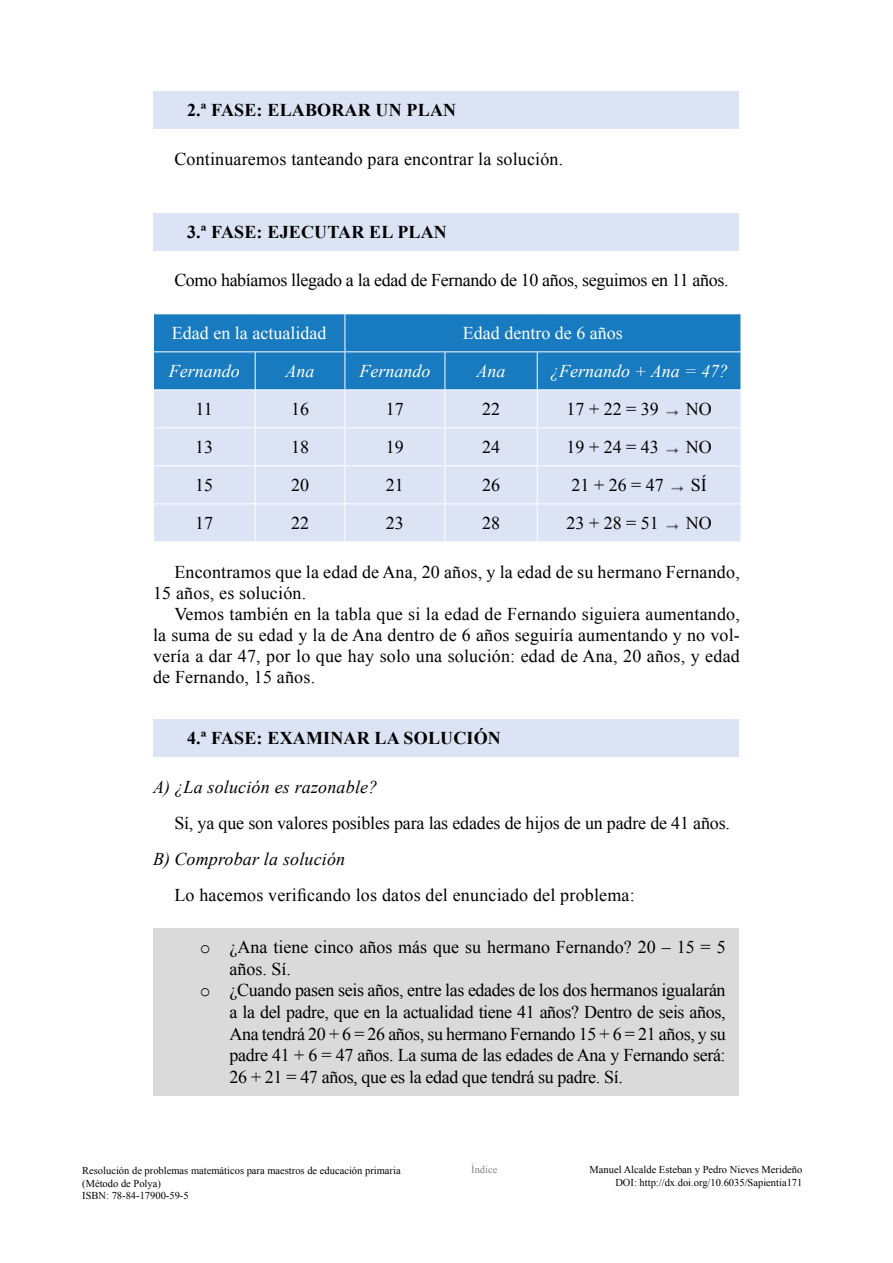
<style>
.page{position:relative;width:893px;height:1263px;background:#fff}
.page>*{position:absolute;margin:0;border:0;box-sizing:border-box;transform-origin:0 0}
.t1{font:18px/21px "Times New Roman";letter-spacing:-.01em;color:#000;text-align:justify}
.t2{font:18px/21px "Times New Roman";letter-spacing:.01em;color:#000}
.t3{font:700 18px "Times New Roman";letter-spacing:.01em;color:#000}
.t4{font:italic 18px "Times New Roman";letter-spacing:.01em;color:#000}
.t5{font:italic 18px "Times New Roman";color:#fff}
.t6{font:18px "Times New Roman";color:#fff}
.t7{font:10.5px/12.6px "Times New Roman";color:#000}
.t8{font:10.5px "Times New Roman";color:#878787}
.s1{font-family:"Courier New"}
</style>
<div class="page">
<div style="left:153px;top:91px;width:585px;height:38px;background:#dbe3f4"></div>
<div style="left:153px;top:213px;width:585px;height:37px;background:#dbe3f4"></div>
<div style="left:154px;top:314px;width:587px;height:75px;background:#187abf"></div>
<div style="left:154px;top:390px;width:587px;height:151px;background:#dbe3f4"></div>
<hr style="left:345px;top:314px;width:1px;height:37px;background:#fff">
<hr style="left:153px;top:351px;width:102px;height:1px;background:#fff">
<hr style="left:255px;top:351px;width:90px;height:1px;background:#fff">
<hr style="left:255px;top:352px;width:1px;height:37px;background:#fff">
<hr style="left:345px;top:351px;width:100px;height:1px;background:#fff">
<hr style="left:345px;top:352px;width:1px;height:37px;background:#fff">
<hr style="left:445px;top:351px;width:92px;height:1px;background:#fff">
<hr style="left:445px;top:352px;width:1px;height:37px;background:#fff">
<hr style="left:537px;top:351px;width:204px;height:1px;background:#fff">
<hr style="left:537px;top:352px;width:1px;height:37px;background:#fff">
<hr style="left:255px;top:390px;width:1px;height:37px;background:#fff">
<hr style="left:345px;top:390px;width:1px;height:37px;background:#fff">
<hr style="left:445px;top:390px;width:1px;height:37px;background:#fff">
<hr style="left:537px;top:390px;width:1px;height:37px;background:#fff">
<hr style="left:153px;top:427px;width:102px;height:1px;background:#fff">
<hr style="left:255px;top:427px;width:90px;height:1px;background:#fff">
<hr style="left:255px;top:428px;width:1px;height:37px;background:#fff">
<hr style="left:345px;top:427px;width:100px;height:1px;background:#fff">
<hr style="left:345px;top:428px;width:1px;height:37px;background:#fff">
<hr style="left:445px;top:427px;width:92px;height:1px;background:#fff">
<hr style="left:445px;top:428px;width:1px;height:37px;background:#fff">
<hr style="left:537px;top:427px;width:204px;height:1px;background:#fff">
<hr style="left:537px;top:428px;width:1px;height:37px;background:#fff">
<hr style="left:153px;top:465px;width:102px;height:1px;background:#fff">
<hr style="left:255px;top:465px;width:90px;height:1px;background:#fff">
<hr style="left:255px;top:466px;width:1px;height:37px;background:#fff">
<hr style="left:345px;top:465px;width:100px;height:1px;background:#fff">
<hr style="left:345px;top:466px;width:1px;height:37px;background:#fff">
<hr style="left:445px;top:465px;width:92px;height:1px;background:#fff">
<hr style="left:445px;top:466px;width:1px;height:37px;background:#fff">
<hr style="left:537px;top:465px;width:204px;height:1px;background:#fff">
<hr style="left:537px;top:466px;width:1px;height:37px;background:#fff">
<hr style="left:153px;top:503px;width:102px;height:1px;background:#fff">
<hr style="left:255px;top:503px;width:90px;height:1px;background:#fff">
<hr style="left:255px;top:504px;width:1px;height:37px;background:#fff">
<hr style="left:345px;top:503px;width:100px;height:1px;background:#fff">
<hr style="left:345px;top:504px;width:1px;height:37px;background:#fff">
<hr style="left:445px;top:503px;width:92px;height:1px;background:#fff">
<hr style="left:445px;top:504px;width:1px;height:37px;background:#fff">
<hr style="left:537px;top:503px;width:204px;height:1px;background:#fff">
<hr style="left:537px;top:504px;width:1px;height:37px;background:#fff">
<img style="left:663px;top:408px;width:18px;height:7px">
<img style="left:663px;top:446px;width:18px;height:7px">
<img style="left:668px;top:484px;width:18px;height:7px">
<img style="left:663px;top:522px;width:18px;height:7px">
<div style="left:153px;top:719px;width:585px;height:38px;background:#dbe3f4"></div>
<div style="left:153px;top:928px;width:585px;height:167px;background:#dadada"></div>
<p class="t3" style="left:187px;top:98px;width:271px">2.ª FASE: ELABORAR UN PLAN</p>
<p class="t2" style="left:174px;top:148px;width:390px">Continuaremos tanteando para encontrar la solución.</p>
<p class="t3" style="left:187px;top:219px;width:261px">3.ª FASE: EJECUTAR EL PLAN</p>
<p class="t1" style="left:174px;top:270px;width:556px">Como habíamos llegado a la edad de Fernando de 10 años, seguimos en 11 años.</p>
<p class="t6" style="left:172px;top:321px;width:156px">Edad en la actualidad</p>
<p class="t6" style="left:463px;top:321px;width:161px">Edad dentro de 6 años</p>
<p class="t5" style="left:169px;top:359px;width:72px">Fernando</p>
<p class="t5" style="left:286px;top:359px;width:30px">Ana</p>
<p class="t5" style="left:359px;top:359px;width:72px">Fernando</p>
<p class="t5" style="left:477px;top:359px;width:30px">Ana</p>
<p class="t5" style="left:550px;top:359px;width:179px">¿Fernando + Ana = 47?</p>
<p class="t1" style="left:196px;top:398px;width:19px">11</p>
<p class="t1" style="left:291px;top:398px;width:19px">16</p>
<p class="t1" style="left:386px;top:398px;width:19px">17</p>
<p class="t1" style="left:482px;top:398px;width:19px">22</p>
<p class="t1" style="left:566px;top:398px;width:94px">17 + 22 = 39</p>
<p class="t1" style="left:686px;top:398px;width:27px">NO</p>
<p class="t1" style="left:195px;top:436px;width:19px">13</p>
<p class="t1" style="left:291px;top:436px;width:19px">18</p>
<p class="t1" style="left:386px;top:436px;width:19px">19</p>
<p class="t1" style="left:482px;top:436px;width:19px">24</p>
<p class="t1" style="left:566px;top:436px;width:94px">19 + 24 = 43</p>
<p class="t1" style="left:686px;top:436px;width:27px">NO</p>
<p class="t1" style="left:195px;top:474px;width:19px">15</p>
<p class="t1" style="left:291px;top:474px;width:19px">20</p>
<p class="t1" style="left:386px;top:474px;width:19px">21</p>
<p class="t1" style="left:482px;top:474px;width:19px">26</p>
<p class="t1" style="left:571px;top:474px;width:94px">21 + 26 = 47</p>
<p class="t1" style="left:691px;top:474px;width:18px">SÍ</p>
<p class="t1" style="left:195px;top:512px;width:19px">17</p>
<p class="t1" style="left:291px;top:512px;width:19px">22</p>
<p class="t1" style="left:386px;top:512px;width:19px">23</p>
<p class="t1" style="left:482px;top:512px;width:19px">28</p>
<p class="t1" style="left:566px;top:512px;width:94px">23 + 28 = 51</p>
<p class="t1" style="left:686px;top:512px;width:27px">NO</p>
<p class="t2" style="left:153px;top:561px;width:588px;text-indent:21px">Encontramos que la edad de Ana, 20 años, y la edad de su hermano Fernando,<br>15 años, es solución.</p>
<p class="t1" style="left:153px;top:603px;width:588px;text-indent:21px">Vemos también en la tabla que si la edad de Fernando siguiera aumentando, la suma de su edad y la de Ana dentro de 6 años seguiría aumentando y no vol&shy;vería a dar 47, por lo que hay solo una solución: edad de Ana, 20 años, y edad de Fernando, 15 años.</p>
<p class="t3" style="left:187px;top:726px;width:315px">4.ª FASE: EXAMINAR LA SOLUCIÓN</p>
<p class="t4" style="left:153px;top:774px;width:226px">A) ¿La solución es razonable?</p>
<p class="t1" style="left:174px;top:812px;width:557px">Sí, ya que son valores posibles para las edades de hijos de un padre de 41 años.</p>
<p class="t4" style="left:153px;top:846px;width:194px">B) Comprobar la solución</p>
<p class="t2" style="left:174px;top:884px;width:462px">Lo hacemos verificando los datos del enunciado del problema:</p>
<p class="t1" style="left:200px;top:936px;width:527px"><span class="s1">o</span> ¿Ana tiene cinco años más que su hermano Fernando? 20 – 15 = 5</p>
<p class="t1" style="left:230px;top:958px;width:63px">años. Sí.</p>
<p class="t1" style="left:200px;top:980px;width:527px"><span class="s1">o</span> ¿Cuando pasen seis años, entre las edades de los dos hermanos igualarán</p>
<p class="t1" style="left:230px;top:1001px;width:497px">a la del padre, que en la actualidad tiene 41 años? Dentro de seis años,</p>
<p class="t1" style="left:230px;top:1023px;width:498px">Ana tendrá 20 + 6 = 26 años, su hermano Fernando 15 + 6 = 21 años, y su</p>
<p class="t1" style="left:230px;top:1044px;width:497px">padre 41 + 6 = 47 años. La suma de las edades de Ana y Fernando será:</p>
<p class="t1" style="left:230px;top:1066px;width:395px">26 + 21 = 47 años, que es la edad que tendrá su padre. Sí.</p>
<p class="t8" style="left:471px;top:1162px;width:28px">Índice</p>
<p class="t7" style="left:82px;top:1164px;width:320px">Resolución de problemas matemáticos para maestros de educación primaria (Método de Polya)<br>ISBN: 78-84-17900-59-5</p>
<p class="t7" style="left:590px;top:1163px;width:214px;text-align:right">Manuel Alcalde Esteban y Pedro Nieves Merideño<br>DOI: http://dx.doi.org/10.6035/Sapientia171</p>
</div>
